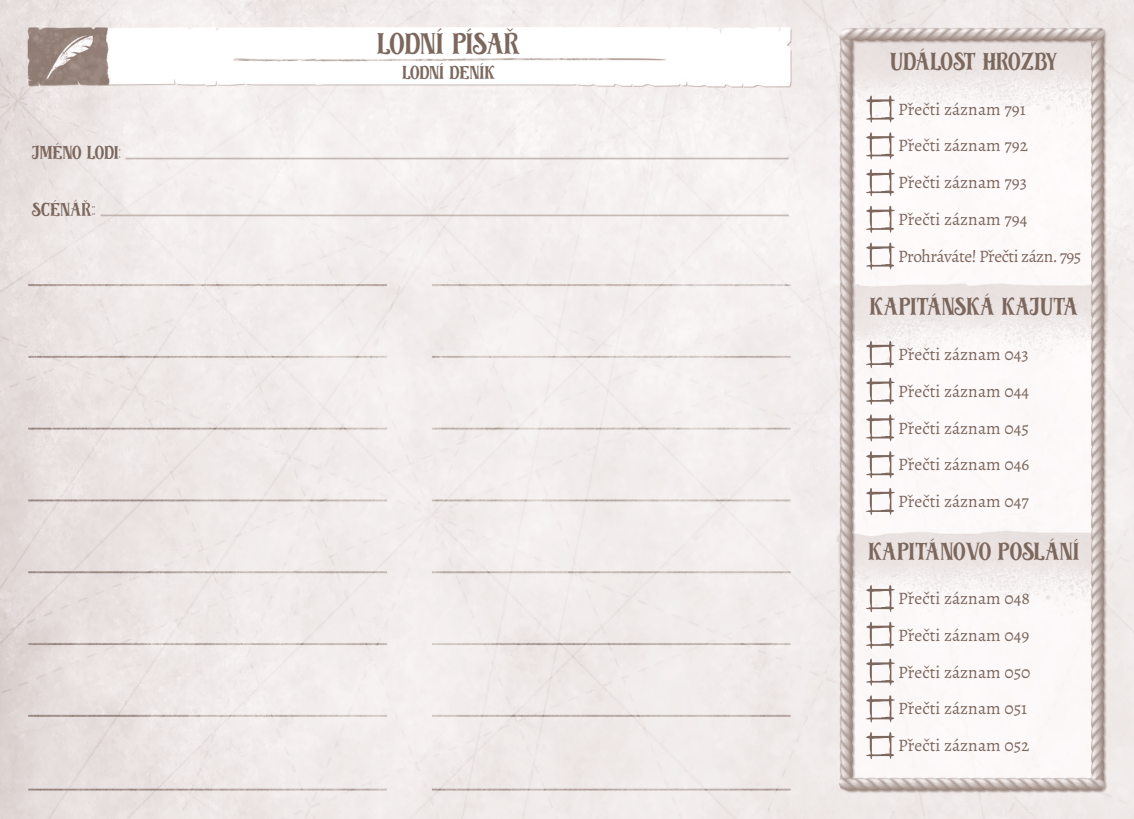
<style>
.page{position:relative;width:1134px;height:819px;background:#fff}
.page>*{position:absolute;margin:0;border:0;box-sizing:border-box;transform-origin:0 0}
.t1{font:23.28px "OH Old Ship";letter-spacing:-.03em;color:#7c675d}
.t2{font:19.25px "OH Old Ship";color:#7c675d}
.t3{font:17.5px/36.8px "Alegreya";color:#7c675d}
.t4{font:14.53px "OH Old Ship";color:#7c675d}
</style>
<div class="page">
<img style="left:0;top:0;width:1134px;height:819px">
<svg style="left:866px;top:96px;width:29px;height:27px"></svg>
<svg style="left:866px;top:132px;width:29px;height:27px"></svg>
<svg style="left:866px;top:169px;width:29px;height:27px"></svg>
<svg style="left:866px;top:206px;width:29px;height:27px"></svg>
<svg style="left:866px;top:243px;width:29px;height:27px"></svg>
<svg style="left:866px;top:341px;width:29px;height:27px"></svg>
<svg style="left:866px;top:378px;width:29px;height:27px"></svg>
<svg style="left:866px;top:415px;width:29px;height:26px"></svg>
<svg style="left:866px;top:451px;width:29px;height:27px"></svg>
<svg style="left:866px;top:488px;width:29px;height:27px"></svg>
<svg style="left:866px;top:585px;width:29px;height:27px"></svg>
<svg style="left:866px;top:622px;width:29px;height:27px"></svg>
<svg style="left:866px;top:659px;width:29px;height:27px"></svg>
<svg style="left:866px;top:695px;width:29px;height:27px"></svg>
<svg style="left:866px;top:732px;width:29px;height:27px"></svg>
<hr style="left:126px;top:158px;width:663px;height:1px;background:#7c675d">
<hr style="left:101px;top:215px;width:688px;height:1px;background:#7c675d">
<p class="t4" style="left:32px;top:143px;width:90px">JMÉNO LODI:</p>
<p class="t4" style="left:32px;top:199px;width:65px">SCÉNÁŘ::</p>
<h1 class="t1" style="left:377px;top:27px;width:145px">LODNÍ PÍSAŘ</h1>
<p class="t4" style="left:402px;top:63px;width:94px">LODNÍ DENÍK</p>
<p class="t2" style="left:890px;top:48px;width:169px">UDÁLOST HROZBY</p>
<p class="t3" style="left:898px;top:91px;width:185px">Přečti záznam 791<br>Přečti záznam 792<br>Přečti záznam 793<br>Přečti záznam 794<br>Prohráváte! Přečti zázn. 795</p>
<p class="t2" style="left:870px;top:293px;width:210px">KAPITÁNSKÁ KAJUTA</p>
<p class="t3" style="left:898px;top:336px;width:133px;text-align:justify">Přečti záznam 043<br>Přečti záznam 044<br>Přečti záznam 045<br>Přečti záznam 046<br>Přečti záznam 047</p>
<p class="t2" style="left:868px;top:537px;width:213px">KAPITÁNOVO POSLÁNÍ</p>
<p class="t3" style="left:898px;top:580px;width:134px">Přečti záznam 048<br>Přečti záznam 049<br>Přečti záznam 050<br>Přečti záznam 051<br>Přečti záznam 052</p>
</div>
